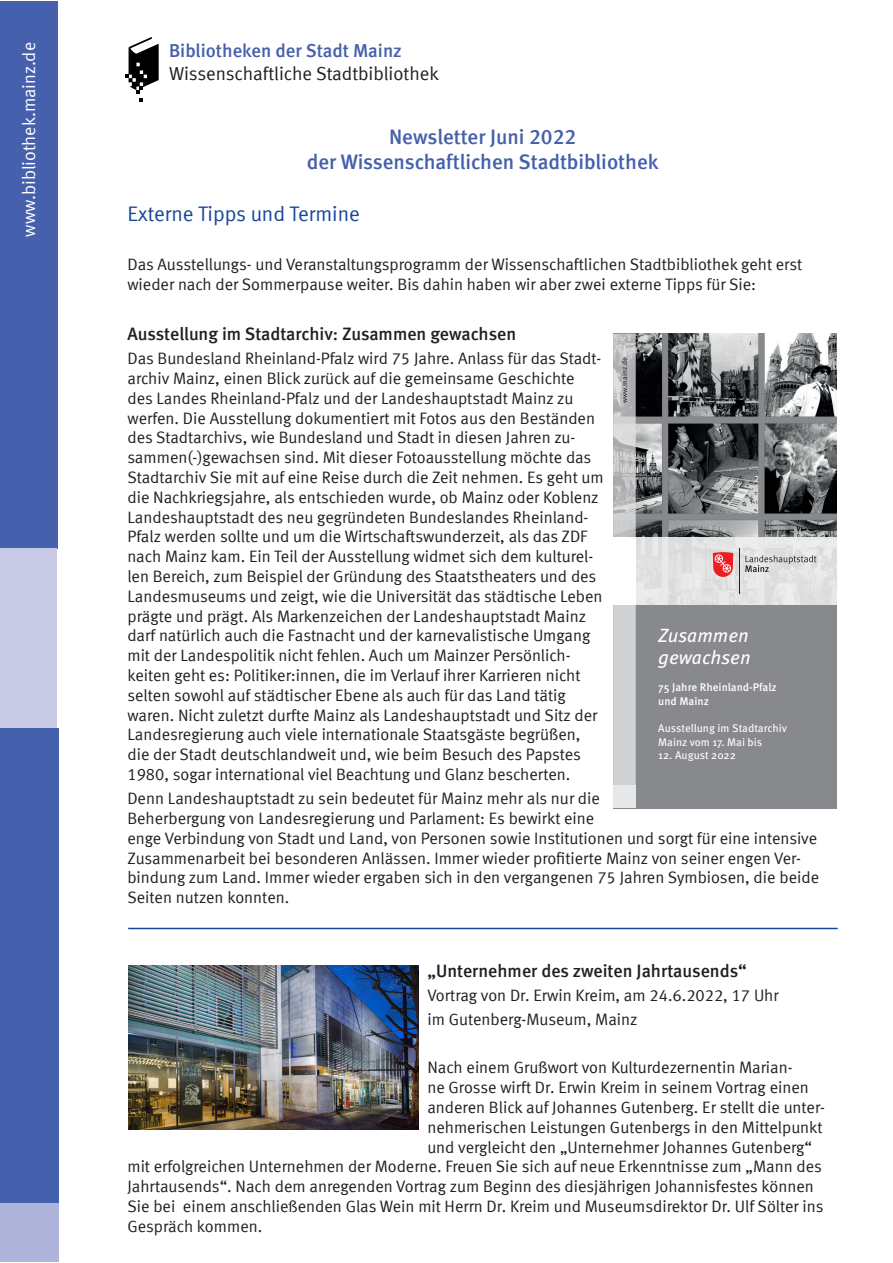
<style>
.page{position:relative;width:893px;height:1263px;background:#fff}
.page>*{position:absolute;margin:0;border:0;box-sizing:border-box;transform-origin:0 0}
.t1{font:700 21px "Mainz Meta";color:#4560ac}
.t2{font:21px "Mainz Meta";color:#18469d}
.t3{font:italic 19.2px/22.4px "Meta Pro";color:#fff}
.t4{font:18.75px "Mainz Meta";color:#231f20}
.t5{font:700 18.75px "Mainz Meta";color:#4560ac}
.t6{font:700 18px "Mainz Meta";color:#231f20}
.t7{font:18px "Mainz Meta";color:#fff}
.t8{font:16.5px/19.8px "Mainz Meta";color:#231f20}
.t9{font:11.1px/13.5px "Meta Pro";letter-spacing:-.005em;color:#fff}
.t10{font:500 11.1px/13.5px "Meta Pro";color:#fff}
.t11{font:7.2px "Meta Pro";letter-spacing:.005em;color:#231f20}
</style>
<div class="page">
<div style="left:0;top:1px;width:58px;height:548px;background:#4560ac"></div>
<div style="left:1px;top:549px;width:56px;height:179px;background:#c7c9e5"></div>
<div style="left:0;top:1203px;width:58px;height:59px;background:#aeb3d9"></div>
<svg style="left:125px;top:37px;width:34px;height:64px"></svg>
<div style="left:0;top:728px;width:58px;height:475px;background:#4560ac"></div>
<img style="left:613px;top:334px;width:224px;height:271px">
<div style="left:613px;top:605px;width:224px;height:203px;background:#87898c"></div>
<svg style="left:613px;top:605px;width:23px;height:181px;background:#cecfd1"></svg>
<div style="left:613px;top:537px;width:23px;height:68px;background:#fff"></div>
<div style="left:613px;top:786px;width:23px;height:22px;background:#e7e8e9"></div>
<svg style="left:745px;top:555px;width:71px;height:17px"></svg>
<hr style="left:739px;top:548px;width:1px;height:46px;background:#231f20">
<svg style="left:713px;top:552px;width:20px;height:25px"></svg>
<img style="left:618px;top:353px;width:13px;height:54px">
<hr style="left:128px;top:928px;width:710px;height:1px;background:#18469d">
<img style="left:128px;top:965px;width:291px;height:164px">
<p class="t7" style="left:19px;top:237px;width:196px;rotate:-90deg">www.bibliothek.mainz.de</p>
<p class="t5" style="left:169px;top:40px;width:234px">Bibliotheken der Stadt Mainz</p>
<p class="t4" style="left:169px;top:62px;width:271px">Wissenschaftliche Stadtbibliothek</p>
<p class="t1" style="left:389px;top:124px;width:189px">Newsletter Juni 2022</p>
<p class="t1" style="left:307px;top:150px;width:353px">der Wissenschaftlichen Stadtbibliothek</p>
<p class="t2" style="left:127px;top:201px;width:234px">Externe Tipps und Termine</p>
<p class="t8" style="left:127px;top:255px;width:676px">Das Ausstellungs- und Veranstaltungsprogramm der Wissenschaftlichen Stadtbibliothek geht erst wieder nach der Sommerpause weiter. Bis dahin haben wir aber zwei externe Tipps für Sie:</p>
<p class="t6" style="left:127px;top:323px;width:390px">Ausstellung im Stadtarchiv: Zusammen gewachsen</p>
<p class="t8" style="left:127px;top:348px;width:478px">Das Bundesland Rheinland-Pfalz wird 75 Jahre. Anlass für das Stadt&shy;archiv Mainz, einen Blick zurück auf die gemeinsame Geschichte des Landes Rheinland-Pfalz und der Landeshauptstadt Mainz zu werfen. Die Ausstellung dokumentiert mit Fotos aus den Beständen des Stadtarchivs, wie Bundesland und Stadt in diesen Jahren zu&shy;sammen(-)gewachsen sind. Mit dieser Fotoausstellung möchte das Stadtarchiv Sie mit auf eine Reise durch die Zeit nehmen. Es geht um die Nachkriegsjahre, als entschieden wurde, ob Mainz oder Koblenz Landeshauptstadt des neu gegründeten Bundeslandes Rheinland-Pfalz werden sollte und um die Wirtschaftswunderzeit, als das ZDF nach Mainz kam. Ein Teil der Ausstellung widmet sich dem kulturel&shy;len Bereich, zum Beispiel der Gründung des Staatstheaters und des Landesmuseums und zeigt, wie die Universität das städtische Leben prägte und prägt. Als Markenzeichen der Landeshauptstadt Mainz darf natürlich auch die Fastnacht und der karnevalistische Umgang mit der Landespolitik nicht fehlen. Auch um Mainzer Persönlich&shy;keiten geht es: Politiker:innen, die im Verlauf ihrer Karrieren nicht selten sowohl auf städtischer Ebene als auch für das Land tätig waren. Nicht zuletzt durfte Mainz als Landeshauptstadt und Sitz der Landesregierung auch viele internationale Staatsgäste begrüßen, die der Stadt deutschlandweit und, wie beim Besuch des Papstes 1980, sogar international viel Beachtung und Glanz bescherten.</p>
<p class="t8" style="left:127px;top:788px;width:693px">Denn Landeshauptstadt zu sein bedeutet für Mainz mehr als nur die<br>Beherbergung von Landesregierung und Parlament: Es bewirkt eine<br>enge Verbindung von Stadt und Land, von Personen sowie Institutionen und sorgt für eine intensive Zusammenarbeit bei besonderen Anlässen. Immer wieder profitierte Mainz von seiner engen Ver&shy;bindung zum Land. Immer wieder ergaben sich in den vergangenen 75 Jahren Symbiosen, die beide Seiten nutzen konnten.</p>
<p class="t11" style="left:620px;top:403px;width:48px;rotate:-90deg">www.mainz.de</p>
<p class="t3" style="left:658px;top:625px;width:94px">Zusammen gewachsen</p>
<p class="t10" style="left:658px;top:681px;width:120px">75 Jahre Rheinland-Pfalz und Mainz</p>
<p class="t9" style="left:658px;top:722px;width:130px">Ausstellung im Stadtarchiv<br>Mainz vom 17. Mai bis</p>
<p class="t9" style="left:658px;top:749px;width:79px">12. August 2022</p>
<p class="t6" style="left:427px;top:960px;width:321px">„Unternehmer des zweiten Jahrtausends“</p>
<p class="t8" style="left:427px;top:985px;width:353px">Vortrag von Dr. Erwin Kreim, am 24.6.2022, 17 Uhr</p>
<p class="t8" style="left:427px;top:1009px;width:212px">im Gutenberg-Museum, Mainz</p>
<p class="t8" style="left:427px;top:1057px;width:367px">Nach einem Grußwort von Kulturdezernentin Marian-</p>
<p class="t8" style="left:427px;top:1077px;width:383px">ne Grosse wirft Dr. Erwin Kreim in seinem Vortrag einen</p>
<p class="t8" style="left:427px;top:1097px;width:399px">anderen Blick auf Johannes Gutenberg. Er stellt die unter-</p>
<p class="t8" style="left:427px;top:1117px;width:397px">nehmerischen Leistungen Gutenbergs in den Mittelpunkt</p>
<p class="t8" style="left:427px;top:1137px;width:386px">und vergleicht den „Unternehmer Johannes Gutenberg“</p>
<p class="t8" style="left:127px;top:1156px;width:696px">mit erfolgreichen Unternehmen der Moderne. Freuen Sie sich auf neue Erkenntnisse zum „Mann des</p>
<p class="t8" style="left:127px;top:1176px;width:688px">Jahrtausends“. Nach dem anregenden Vortrag zum Beginn des diesjährigen Johannisfestes können</p>
<p class="t8" style="left:127px;top:1196px;width:698px">Sie bei einem anschließenden Glas Wein mit Herrn Dr. Kreim und Museumsdirektor Dr. Ulf Sölter ins</p>
<p class="t8" style="left:127px;top:1216px;width:136px">Gespräch kommen.</p>
</div>
